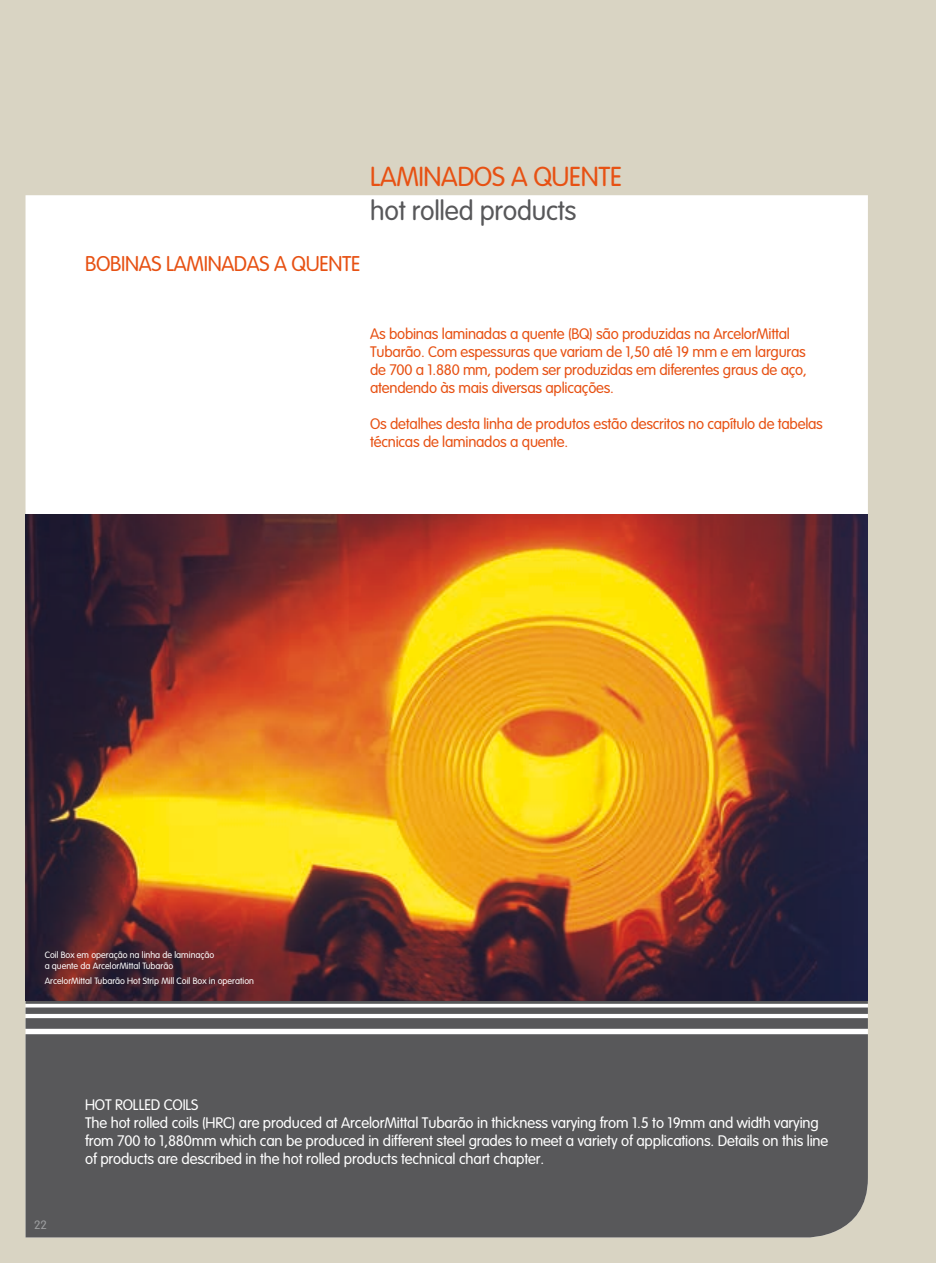
<style>
.page{position:relative;width:936px;height:1263px;background:#fff}
.page>*{position:absolute;margin:0;border:0;box-sizing:border-box;transform-origin:0 0}
.t1{font:300 27px "VAG Rounded Std";letter-spacing:-.01em;color:#58585a}
.t2{font:300 27px "VAG Rounded Std";letter-spacing:-.015em;color:#e75113}
.t3{font:300 21px "VAG Rounded Std";letter-spacing:-.015em;color:#e75113}
.t4{font:300 15px/18px "VAG Rounded Std";letter-spacing:-.015em;color:#e75113}
.t5{font:300 15px/18px "VAG Rounded Std";letter-spacing:-.01em;color:#fff}
.t6{font:300 12px "VAG Rounded";color:#9d9ea0}
.t7{font:300 9px/10.8px "VAG Rounded Std";color:#fff}
</style>
<div class="page">
<div style="left:0;top:0;width:935px;height:1263px;background:#d9d4c3"></div>
<div style="left:26px;top:195px;width:841px;height:839px;background:#fff"></div>
<div style="left:26px;top:1034px;width:841px;height:203px;background:#58585a"></div>
<div style="left:26px;top:1018px;width:841px;height:11px;background:#58585a"></div>
<div style="left:26px;top:1007px;width:841px;height:7px;background:#58585a"></div>
<svg style="left:26px;top:1000px;width:841px;height:4px;background:#575157"></svg>
<img style="left:26px;top:515px;width:841px;height:485px">
<h1 class="t2" style="left:370px;top:162px;width:253px">LAMINADOS A QUENTE</h1>
<h1 class="t1" style="left:370px;top:195px;width:208px">hot rolled products</h1>
<h2 class="t3" style="left:85px;top:252px;width:277px">BOBINAS LAMINADAS A QUENTE</h2>
<p class="t4" style="left:370px;top:325px;width:438px">As bobinas laminadas a quente (BQ) são produzidas na ArcelorMittal Tubarão. Com espessuras que variam de 1,50 até 19 mm e em larguras de 700 a 1.880 mm, podem ser produzidas em diferentes graus de aço, atendendo às mais diversas aplicações.</p>
<p class="t4" style="left:370px;top:415px;width:454px">Os detalhes desta linha de produtos estão descritos no capítulo de tabelas técnicas de laminados a quente.</p>
<p class="t7" style="left:45px;top:949px;width:171px">Coil Box em operação na linha de laminação a quente da ArcelorMittal Tubarão</p>
<p class="t7" style="left:45px;top:975px;width:211px">ArcelorMittal Tubarão Hot Strip Mill Coil Box in operation</p>
<p class="t6" style="left:34px;top:1218px;width:14px">22</p>
<p class="t5" style="left:85px;top:1096px;width:744px">HOT ROLLED COILS<br>The hot rolled coils (HRC) are produced at ArcelorMittal Tubarão in thickness varying from 1.5 to 19mm and width varying from 700 to 1,880mm which can be produced in different steel grades to meet a variety of applications. Details on this line of products are described in the hot rolled products technical chart chapter.</p>
</div>
